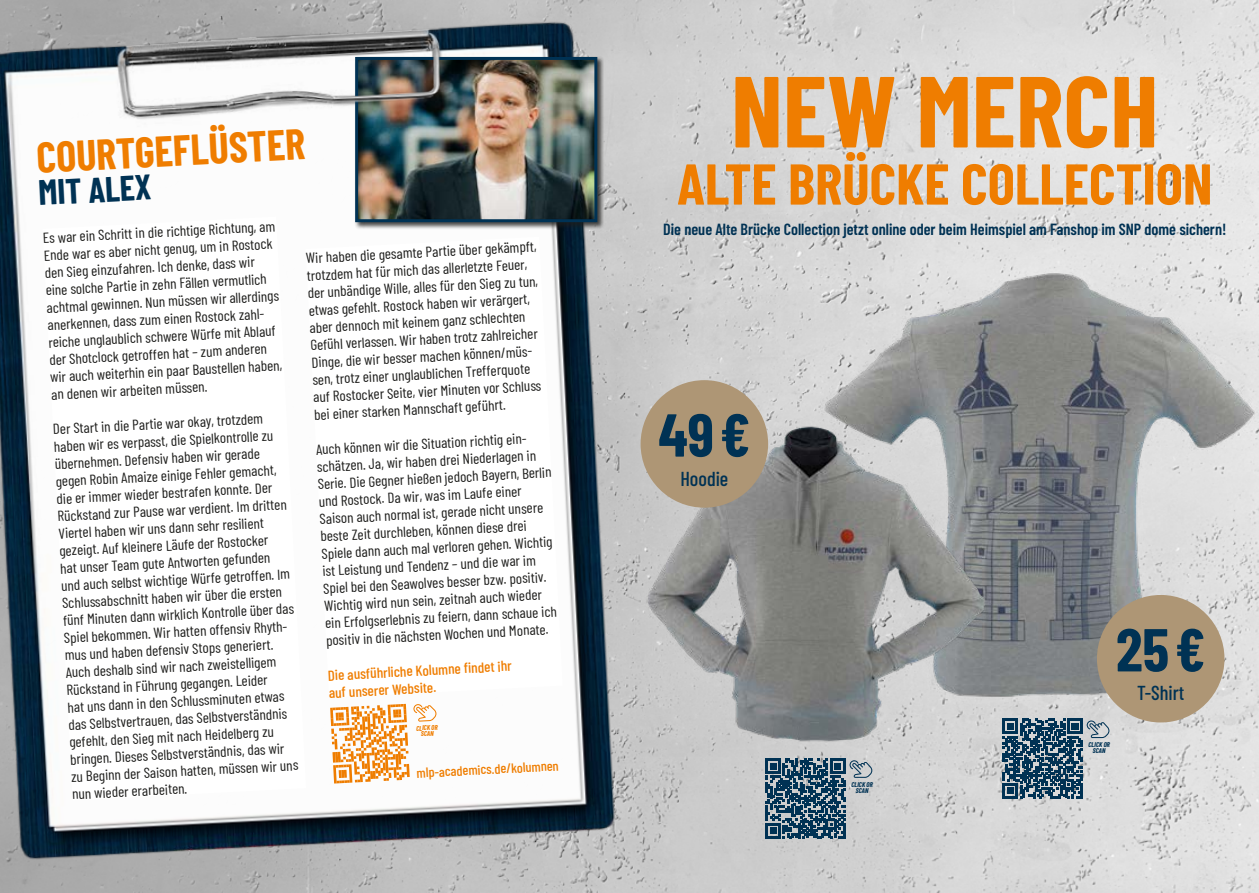
<style>
.page{position:relative;width:1259px;height:893px;background:#fff}
.page>*{position:absolute;margin:0;border:0;box-sizing:border-box;transform-origin:0 0}
.t1{font:700 100.8px "Barlow Condensed";color:#ef7d00}
.t2{font:700 60.45px "Barlow Condensed";color:#003254}
.t3{font:700 57.45px "Barlow Condensed";color:#ef7d00}
.t4{font:700 42.15px "Barlow Condensed";color:#ef7d00}
.t5{font:700 34.5px "Barlow Condensed";color:#003254}
.t6{font:500 20.1px "Barlow Condensed";color:#003254}
.t7{font:600 16.05px "Barlow Condensed";color:#003254}
.t8{font:14.55px/17.4px "Barlow Condensed";color:#1d1d1b}
.t9{font:500 14.55px/17.4px "Barlow Condensed";color:#ef7d00}
.t10{font:500 13.5px "Barlow Condensed";color:#ef7d00}
.t11{font:italic 700 6.75px/6px "Barlow Condensed";color:#003254;text-align:center}
.t12{font:italic 700 6.75px/6px "Barlow Condensed";color:#ef7d00;text-align:center}
</style>
<div class="page">
<img style="left:0;top:0;width:1259px;height:893px">
<img style="left:820px;top:208px;width:439px;height:509px">
<img style="left:692px;top:357px;width:303px;height:399px">
<div style="left:1097px;top:595px;width:127px;height:127px;background:#ae9675;border-radius:50%"></div>
<div style="left:640px;top:380px;width:128px;height:128px;background:#ae9675;border-radius:50%"></div>
<img style="left:0;top:0;width:692px;height:886px">
<div style="left:354px;top:56px;width:250px;height:173px;background:#1d1d1b;opacity:.8"></div>
<img style="left:359px;top:61px;width:234px;height:157px">
<div style="left:355px;top:57px;width:242px;height:165px;border:3px solid #003254"></div>
<svg style="left:306px;top:237px;width:257px;height:461px"></svg>
<svg style="left:43px;top:217px;width:263px;height:583px"></svg>
<img style="left:176px;top:4px;width:368px;height:133px">
<svg style="left:330px;top:704px;width:106px;height:79px"></svg>
<svg style="left:1002px;top:719px;width:107px;height:79px;background:#668092"></svg>
<svg style="left:765px;top:758px;width:107px;height:80px;background:#637d8e"></svg>
<h3 class="t4" style="left:35px;top:128px;width:270px;rotate:-3deg">COURTGEFLÜSTER</h3>
<h3 class="t5" style="left:37px;top:168px;width:114px;rotate:-3deg">MIT ALEX</h3>
<p class="t8" style="left:42px;top:228px;width:234px;rotate:-3deg">Es war ein Schritt in die richtige Richtung, am Ende war es aber nicht genug, um in Rostock den Sieg einzufahren. Ich denke, dass wir eine solche Partie in zehn Fällen vermutlich achtmal gewinnen. Nun müssen wir allerdings anerkennen, dass zum einen Rostock zahl&shy;reiche unglaublich schwere Würfe mit Ablauf der Shotclock getroffen hat – zum anderen wir auch weiterhin ein paar Baustellen haben, an denen wir arbeiten müssen.</p>
<p class="t8" style="left:53px;top:419px;width:233px;rotate:-3deg">Der Start in die Partie war okay, trotzdem haben wir es verpasst, die Spielkontrolle zu übernehmen. Defensiv haben wir gerade gegen Robin Amaize einige Fehler gemacht, die er immer wieder bestrafen konnte. Der Rückstand zur Pause war verdient. Im dritten Viertel haben wir uns dann sehr resilient gezeigt. Auf kleinere Läufe der Rostocker<br>hat unser Team gute Antworten gefunden und auch selbst wichtige Würfe getroffen. Im Schlussabschnitt haben wir über die ersten fünf Minuten dann wirklich Kontrolle über das Spiel bekommen. Wir hatten offensiv Rhyth&shy;mus und haben defensiv Stops generiert.<br>Auch deshalb sind wir nach zweistelligem Rückstand in Führung gegangen. Leider<br>hat uns dann in den Schlussminuten etwas das Selbstvertrauen, das Selbstverständnis gefehlt, den Sieg mit nach Heidelberg zu bringen. Dieses Selbstverständnis, das wir<br>zu Beginn der Saison hatten, müssen wir uns nun wieder erarbeiten.</p>
<p class="t8" style="left:305px;top:248px;width:232px;rotate:-3deg">Wir haben die gesamte Partie über gekämpft, trotzdem hat für mich das allerletzte Feuer, der unbändige Wille, alles für den Sieg zu tun, etwas gefehlt. Rostock haben wir verärgert, aber dennoch mit keinem ganz schlechten Gefühl verlassen. Wir haben trotz zahlreicher Dinge, die wir besser machen können/müs&shy;sen, trotz einer unglaublichen Trefferquote auf Rostocker Seite, vier Minuten vor Schluss bei einer starken Mannschaft geführt.</p>
<p class="t8" style="left:315px;top:440px;width:235px;rotate:-3deg">Auch können wir die Situation richtig ein&shy;schätzen. Ja, wir haben drei Niederlagen in Serie. Die Gegner hießen jedoch Bayern, Berlin und Rostock. Da wir, was im Laufe einer Saison auch normal ist, gerade nicht unsere beste Zeit durchleben, können diese drei Spiele dann auch mal verloren gehen. Wichtig ist Leistung und Tendenz – und die war im Spiel bei den Seawolves besser bzw. positiv.<br>Wichtig wird nun sein, zeitnah auch wieder ein Erfolgserlebnis zu feiern, dann schaue ich positiv in die nächsten Wochen und Monate.</p>
<p class="t9" style="left:327px;top:665px;width:186px;rotate:-3deg">Die ausführliche Kolumne fi ndet ihr auf unserer Website.</p>
<p class="t12" style="left:416px;top:725px;width:23px;rotate:-3deg">CLICK OR<br>SCAN</p>
<p class="t10" style="left:416px;top:763px;width:144px;rotate:-3deg">mlp-academics.de/kolumnen</p>
<h1 class="t1" style="left:731px;top:40px;width:429px">NEW MERCH</h1>
<h3 class="t3" style="left:677px;top:143px;width:537px">ALTE BRÜCKE COLLECTION</h3>
<p class="t7" style="left:663px;top:217px;width:565px">Die neue Alte Brücke Collection jetzt online oder beim Heimspiel am Fanshop im SNP dome sichern!</p>
<h2 class="t2" style="left:658px;top:392px;width:93px">49 €</h2>
<h3 class="t6" style="left:680px;top:464px;width:50px">Hoodie</h3>
<p class="t11" style="left:851px;top:781px;width:25px">CLICK OR<br>SCAN</p>
<h2 class="t2" style="left:1116px;top:607px;width:91px">25 €</h2>
<h3 class="t6" style="left:1137px;top:679px;width:49px">T-Shirt</h3>
<p class="t11" style="left:1088px;top:741px;width:25px">CLICK OR<br>SCAN</p>
</div>
